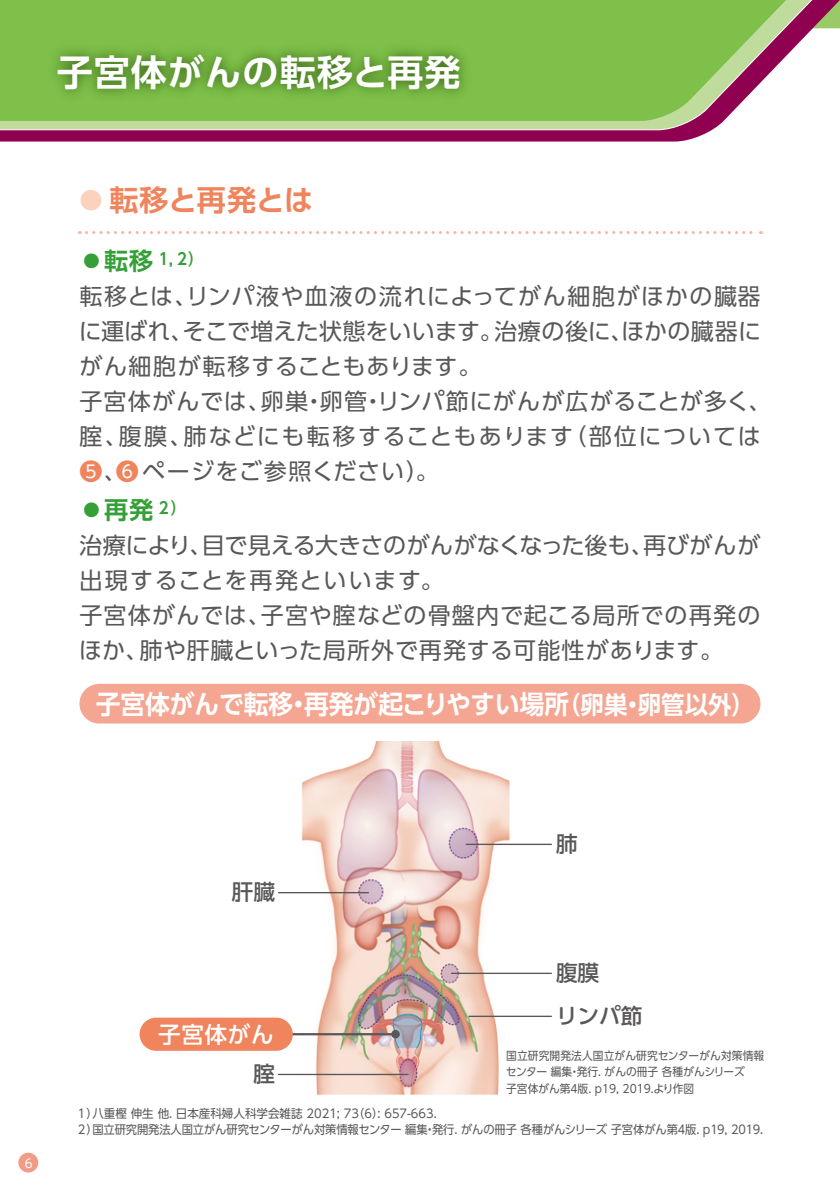
<style>
.page{position:relative;width:840px;height:1191px;background:#fff}
.page>*{position:absolute;margin:0;border:0;box-sizing:border-box;transform-origin:0 0}
.t1{font:700 36px "UD Shin Go Pr 6 De";letter-spacing:.03em;color:#fff}
.t2{font:700 29px "UD Shin Go Pr 6 De";letter-spacing:-.01em;color:#ef845d}
.t3{font:700 26px "UD Shin Go Pr 6 De";color:#fff;scale:.95 1}
.t4{font:700 24.2px "UD Shin Go Pr 6 De";color:#35a038}
.t5{font:23px/35px "UD Shin Go Pr 6";letter-spacing:.035em;color:#595757}
.t6{font:500 22.4px "UD Shin Go Pr 6";letter-spacing:.03em;color:#fff}
.t7{font:500 21.6px/43px "UD Shin Go Pro";color:#595757}
.t8{font:700 16px "UD Shin Go Pr 6 De";color:#35a038;scale:.93 1}
.t9{font:12px/16px "UD Shin Go Pr 6";letter-spacing:-.01em;color:#595757;scale:.96 1}
.t10{font:12px "UD Shin Go Pr 6";color:#fff}
.t11{font:11.4px/16px "UD Shin Go Pr 6";color:#595757;scale:.94 1}
.s1{font-size:23.2px;color:#fad2bd}
.s2{font-size:24.2px}
.s3{color:#ef845d}
.s4{font-size:24.8px}
</style>
<div class="page">
<svg style="left:0;top:0;width:839px;height:142px;fill:#900051"></svg>
<svg style="left:0;top:0;width:824px;height:131px"></svg>
<svg style="left:0;top:0;width:807px;height:121px;background:#89bc58"></svg>
<img style="left:287px;top:741px;width:223px;height:354px">
<hr style="left:466px;top:843px;width:85px;height:2px;background:#595757">
<hr style="left:451px;top:972px;width:100px;height:2px;background:#595757">
<hr style="left:469px;top:1015px;width:82px;height:2px;background:#595757">
<hr style="left:278px;top:1073px;width:130px;height:2px;background:#595757">
<hr style="left:278px;top:892px;width:90px;height:1px;background:#595757">
<hr style="left:213px;top:1033px;width:182px;height:2px;background:#595757">
<div style="left:391px;top:1030px;width:8px;height:8px;background:#595757;border-radius:50%"></div>
<div style="left:139px;top:1017px;width:153px;height:33px;background:#ef845d;border-radius:17px"></div>
<img style="left:40px;top:37px;width:438px;height:79px">
<div style="left:79px;top:684px;width:681px;height:39px;background:#f4a692;border-radius:20px"></div>
<svg style="left:86px;top:231px;width:675px;height:3px"></svg>
<svg style="left:18px;top:1152px;width:21px;height:21px"></svg>
<h1 class="t1" style="left:57px;top:43px;width:405px">子宮体がんの転移と再発</h1>
<p class="t2" style="left:79px;top:176px;width:235px"><span class="s1">●</span> 転移と再発とは</p>
<p class="t8" style="left:79px;top:246px;width:135px"><span class="s2">●転移</span> 1, 2）</p>
<p class="t5" style="left:79px;top:278px;width:694px">転移とは、リンパ液や血液の流れによってがん細胞がほかの臓器に運ばれ、そこで増えた状態をいいます。治療の後に、ほかの臓器にがん細胞が転移することもあります。<br>子宮体がんでは、卵巣・卵管・リンパ節にがんが広がることが多く、腟、腹膜、肺などにも転移することもあります（部位については<br><span class="s3">❺</span>、<span class="s3">❻</span>ページをご参照ください）。</p>
<p class="t4" style="left:79px;top:490px;width:108px">●再発 <sup>2）</sup></p>
<p class="t5" style="left:79px;top:527px;width:682px">治療により、目で見える大きさのがんがなくなった後も、再びがんが出現することを再発といいます。<br>子宮体がんでは、子宮や腟などの骨盤内で起こる局所での再発のほか、肺や肝臓といった局所外で再発する可能性があります。</p>
<p class="t3" style="left:96px;top:683px;width:695px">子宮体がんで転移・再発が起こりやすい場所<span class="s4">（卵巣・卵管以外）</span></p>
<p class="t10" style="left:25px;top:1153px;width:9px">6</p>
<p class="t7" style="left:232px;top:870px;width:45px">肝臓</p>
<p class="t6" style="left:158px;top:1016px;width:117px">子宮体がん</p>
<p class="t7" style="left:253px;top:1051px;width:23px">腟</p>
<p class="t7" style="left:555px;top:821px;width:23px">肺</p>
<p class="t7" style="left:555px;top:950px;width:88px">腹膜<br>リンパ節</p>
<p class="t11" style="left:505px;top:1047px;width:276px">国立研究開発法人国立がん研究センターがん対策情報センター 編集・発行. がんの冊子 各種がんシリーズ<br>子宮体がん第4版. p19, 2019.より作図</p>
<p class="t9" style="left:78px;top:1105px;width:715px">1）八重樫 伸生 他. 日本産科婦人科学会雑誌 2021; 73（6）: 657-663.<br>2）国立研究開発法人国立がん研究センターがん対策情報センター 編集・発行. がんの冊子 各種がんシリーズ 子宮体がん第4版. p19, 2019.</p>
</div>
